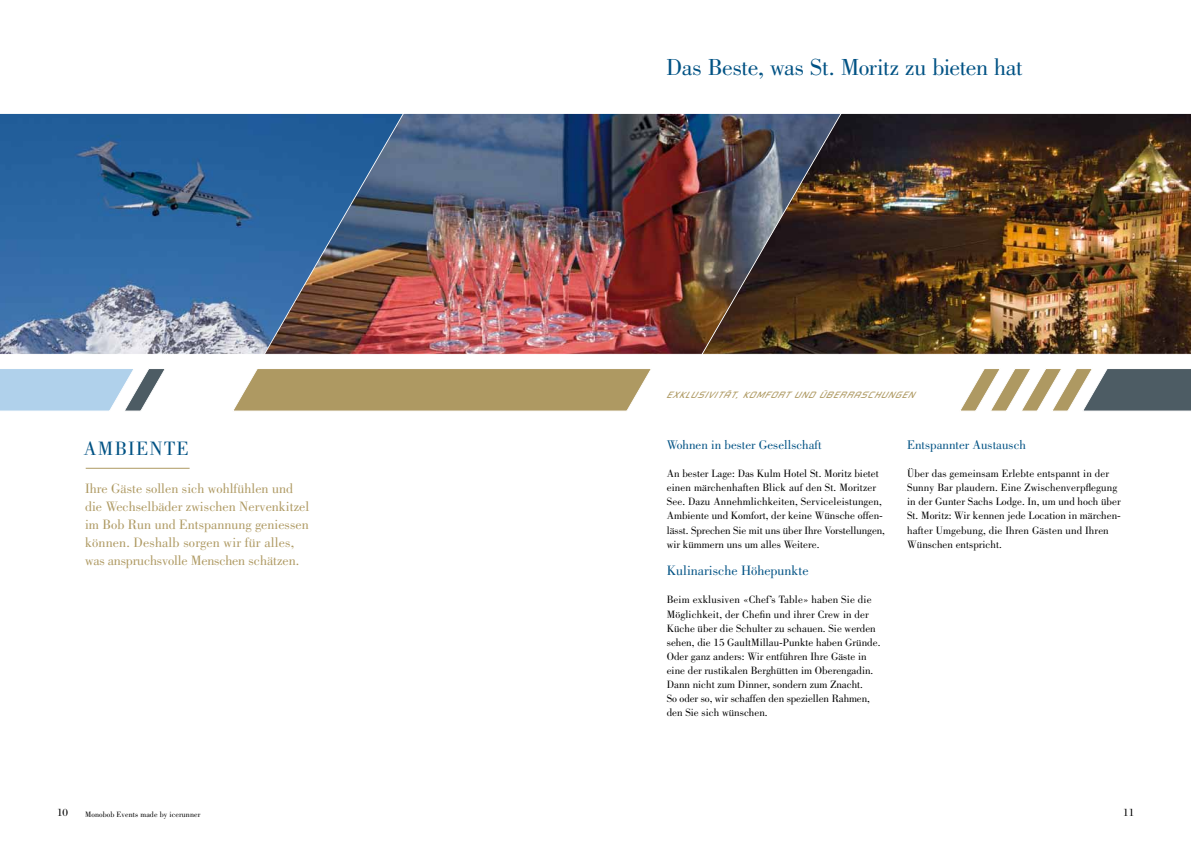
<style>
.page{position:relative;width:1191px;height:842px;background:#fff}
.page>*{position:absolute;margin:0;border:0;box-sizing:border-box;transform-origin:0 0}
.t1{font:24px "Bodoni";letter-spacing:-.015em;color:#005284}
.t2{font:20px "Bodoni";color:#005284}
.t3{font:14px/18px "Bodoni";color:#ae9962}
.t4{font:14px "Bodoni";color:#005284}
.t5{font:13px "Bodoni";color:#005284}
.t6{font:11px/14px "Bodoni";color:#000}
.t7{font:italic 9px "Russell Square";color:#ae9962}
.t8{font:8px "Bodoni";letter-spacing:.01em;color:#000}
</style>
<div class="page">
<svg style="left:233px;top:369px;width:418px;height:42px;background:#b3a06d"></svg>
<svg style="left:0;top:369px;width:165px;height:42px"></svg>
<hr style="left:86px;top:468px;width:104px;height:1px;background:#ae9962">
<svg style="left:0;top:113px;width:263px;height:241px;background:#4272a4"></svg>
<img style="left:263px;top:113px;width:437px;height:242px">
<img style="left:700px;top:113px;width:491px;height:242px">
<svg style="left:960px;top:369px;width:231px;height:42px"></svg>
<h1 class="t1" style="left:666px;top:54px;width:358px">Das Beste, was St. Moritz zu bieten hat</h1>
<h2 class="t2" style="left:83px;top:437px;width:29px">Ambiente</h2>
<p class="t3" style="left:85px;top:479px;width:226px">Ihre Gäste sollen sich wohlfühlen und die Wechselbäder zwischen Nervenkitzel im Bob Run und Entspannung geniessen können. Deshalb sorgen wir für alles, was anspruchsvolle Menschen schätzen.</p>
<p class="t7" style="left:717px;top:390px;width:152px">TÄT,KO MFO RTUND ÜBERRASCH</p>
<p class="t7" style="left:880px;top:390px;width:16px">UNGEN</p>
<p class="t7" style="left:666px;top:390px;width:38px">EXKLUSIVI</p>
<p class="t5" style="left:667px;top:438px;width:156px">Wohnen in bester Gesellschaft</p>
<p class="t6" style="left:667px;top:467px;width:220px">An bester Lage: Das Kulm Hotel St. Moritz bietet einen märchenhaften Blick auf den St. Moritzer See. Dazu Annehmlichkeiten, Serviceleistungen, Ambiente und Komfort, der keine Wünsche offen&shy;lässt. Sprechen Sie mit uns über Ihre Vorstellungen, wir kümmern uns um alles Weitere.</p>
<p class="t4" style="left:667px;top:563px;width:143px">Kulinarische Höhepunkte</p>
<p class="t6" style="left:667px;top:593px;width:215px">Beim exklusiven «Chef’s Table» haben Sie die Möglichkeit, der Chefin und ihrer Crew in der Küche über die Schulter zu schauen. Sie werden sehen, die 15 GaultMillau-Punkte haben Gründe.<br>Oder ganz anders: Wir entführen Ihre Gäste in eine der rustikalen Berghütten im Oberengadin.<br>Dann nicht zum Dinner, sondern zum Znacht.<br>So oder so, wir schaffen den speziellen Rahmen, den Sie sich wünschen.</p>
<p class="t5" style="left:907px;top:438px;width:120px">Entspannter Austausch</p>
<p class="t6" style="left:907px;top:467px;width:215px">Über das gemeinsam Erlebte entspannt in der Sunny Bar plaudern. Eine Zwischenverpflegung in der Gunter Sachs Lodge. In, um und hoch über St. Moritz: Wir kennen jede Location in märchen&shy;hafter Umgebung, die Ihren Gästen und Ihren Wünschen entspricht.</p>
<p class="t6" style="left:57px;top:806px;width:12px">10</p>
<p class="t8" style="left:85px;top:809px;width:117px">Monobob Events made by icerunner</p>
<p class="t6" style="left:1123px;top:806px;width:12px">11</p>
</div>
